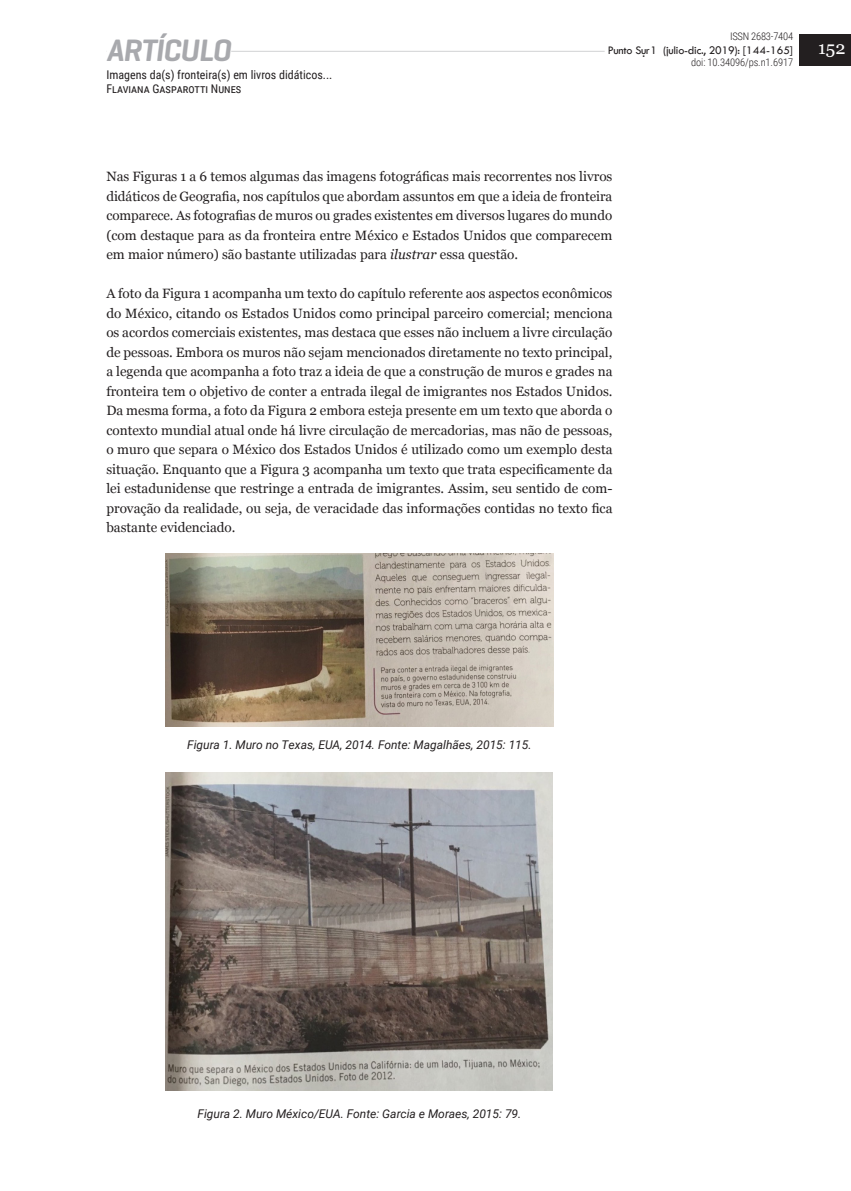
<style>
.page{position:relative;width:851px;height:1191px;background:#fff}
.page>*{position:absolute;margin:0;border:0;box-sizing:border-box;transform-origin:0 0}
.t1{font:italic 600 31.5px "Geogrotesque";letter-spacing:-.03em;color:#a8a9ad}
.t2{font:18px "Georgia";color:#fff}
.art-texto-principal{font:13.5px/19.5px "Georgia";color:#231f20;text-align:justify}
.imagen-epigrafe{font:italic 12px "Roboto";color:#231f20}
.t3{font:12px/14.4px "Roboto Condensed";color:#231f20}
.t4{font:12px "Tw Cen";letter-spacing:-.02em;color:#231f20}
.t5{font:300 10.5px "Roboto Condensed";letter-spacing:-.01em;color:#231f20}
.s1{font-style:italic}
</style>
<div class="page">
<hr style="left:106px;top:51px;width:546px;height:1px;background:#d1d2d4">
<div style="left:799px;top:35px;width:51px;height:31px;background:#231f20"></div>
<div style="left:604px;top:43px;width:38px;height:15px;background:#fff"></div>
<hr style="left:642px;top:46px;width:3px;height:15px;background:#fff">
<div style="left:645px;top:43px;width:148px;height:15px;background:#fff"></div>
<div style="left:106px;top:35px;width:125px;height:26px;background:#fff"></div>
<img style="left:166px;top:553px;width:387px;height:173px">
<img style="left:166px;top:772px;width:386px;height:318px">
<h1 class="t1" style="left:106px;top:31px;width:126px">ARTÍCULO</h1>
<p class="t3" style="left:106px;top:67px;width:227px">Imagens da(s) fronteira(s) em livros didáticos...<br>Flaviana Gasparotti Nunes</p>
<p class="t5" style="left:730px;top:29px;width:65px">ISSN 2683-7404</p>
<p class="t4" style="left:607px;top:43px;width:187px">Punto Su.r1 (julio-dic., 2019): [144-165]</p>
<p class="t5" style="left:691px;top:55px;width:103px">doi: 10.34096/ps.n1.6917</p>
<h2 class="t2" style="left:818px;top:35px;width:29px">152</h2>
<p class="art-texto-principal" style="left:106px;top:166px;width:507px">Nas Figuras 1 a 6 temos algumas das imagens fotográficas mais recorrentes nos livros didáticos de Geografia, nos capítulos que abordam assuntos em que a ideia de fronteira comparece. As fotografias de muros ou grades existentes em diversos lugares do mundo (com destaque para as da fronteira entre México e Estados Unidos que comparecem em maior número) são bastante utilizadas para <span class="s1">ilustrar</span> essa questão.</p>
<p class="art-texto-principal" style="left:106px;top:283px;width:507px">A foto da Figura 1 acompanha um texto do capítulo referente aos aspectos econômicos do México, citando os Estados Unidos como principal parceiro comercial; menciona os acordos comerciais existentes, mas destaca que esses não incluem a livre circulação de pessoas. Embora os muros não sejam mencionados diretamente no texto principal, a legenda que acompanha a foto traz a ideia de que a construção de muros e grades na fronteira tem o objetivo de conter a entrada ilegal de imigrantes nos Estados Unidos.<br>Da mesma forma, a foto da Figura 2 embora esteja presente em um texto que aborda o contexto mundial atual onde há livre circulação de mercadorias, mas não de pessoas, o muro que separa o México dos Estados Unidos é utilizado como um exemplo desta situação. Enquanto que a Figura 3 acompanha um texto que trata especificamente da lei estadunidense que restringe a entrada de imigrantes. Assim, seu sentido de com&shy;provação da realidade, ou seja, de veracidade das informações contidas no texto fica bastante evidenciado.</p>
<p class="imagen-epigrafe" style="left:187px;top:736px;width:346px">Figura 1. Muro no Texas, EUA, 2014. Fonte: Magalhães, 2015: 115.</p>
<p class="imagen-epigrafe" style="left:197px;top:1105px;width:325px">Figura 2. Muro México/EUA. Fonte: Garcia e Moraes, 2015: 79.</p>
</div>
